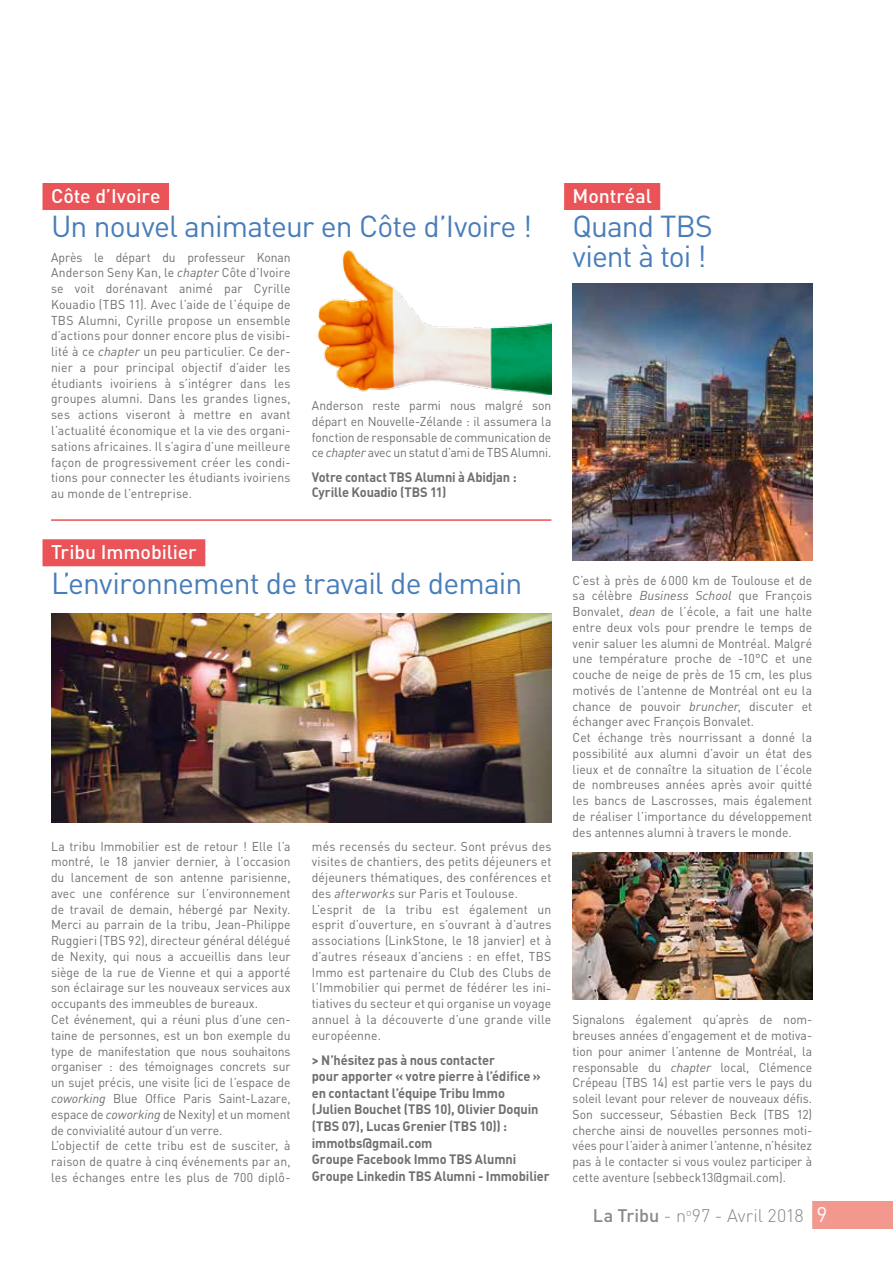
<style>
.page{position:relative;width:893px;height:1263px;background:#fff}
.page>*{position:absolute;margin:0;border:0;box-sizing:border-box;transform-origin:0 0}
.t1{font:30px/30px "DIN";letter-spacing:-.03em;color:#487dba}
.t2{font:21px "DIN";color:#fff}
.t3{font:500 19.5px "DIN";letter-spacing:-.005em;color:#fff}
.t4{font:300 18px "DIN";color:#878787}
.t5{font:700 13.5px/16.5px "DIN";letter-spacing:-.005em;color:#706f6f;scale:.95 1}
.t6{font:12.75px/15.8px "DIN";letter-spacing:.005em;color:#706f6f;scale:.95 1}
.s1{font-style:italic}
.s2{font-weight:500}
</style>
<div class="page">
<div style="left:812px;top:1202px;width:81px;height:27px;background:#f3988e"></div>
<div style="left:43px;top:539px;width:162px;height:27px;background:#ea5357"></div>
<div style="left:43px;top:183px;width:126px;height:27px;background:#ea5357"></div>
<hr style="left:51px;top:519px;width:500px;height:2px;background:#ea5357">
<div style="left:564px;top:183px;width:96px;height:27px;background:#ea5357"></div>
<img style="left:318px;top:250px;width:233px;height:144px">
<img style="left:573px;top:284px;width:239px;height:276px">
<img style="left:573px;top:852px;width:239px;height:147px">
<img style="left:51px;top:614px;width:500px;height:208px">
<h3 class="t3" style="left:51px;top:184px;width:111px">Côte d’Ivoire</h3>
<h1 class="t1" style="left:51px;top:211px;width:483px">Un nouvel animateur en Côte d’ivoire !</h1>
<p class="t6" style="left:51px;top:249px;width:254px;text-align:justify">Après le départ du professeur Konan Anderson Seny Kan, le <span class="s1">chapter</span> Côte d’Ivoire se voit dorénavant animé par Cyrille Kouadio (TBS 11). Avec l’aide de l’équipe de TBS Alumni, Cyrille propose un ensemble d’actions pour donner encore plus de visibi&shy;lité à ce <span class="s1">chapter</span> un peu particulier. Ce der&shy;nier a pour principal objectif d’aider les étudiants ivoiriens à s’intégrer dans les groupes alumni. Dans les grandes lignes, ses actions viseront à mettre en avant l’actualité économique et la vie des organi&shy;sations africaines. Il s’agira d’une meilleure façon de progressivement créer les condi&shy;tions pour connecter les étudiants ivoiriens au monde de l’entreprise.</p>
<p class="t6" style="left:312px;top:397px;width:254px;text-align:justify">Anderson reste parmi nous malgré son départ en Nouvelle-Zélande : il assumera la fonction de responsable de communication de ce <span class="s1">chapter</span> avec un statut d’ami de TBS Alumni.</p>
<p class="t5" style="left:312px;top:468px;width:217px;line-height:15.8px">Votre contact TBS Alumni à Abidjan :<br>Cyrille Kouadio (TBS 11)</p>
<h3 class="t3" style="left:51px;top:540px;width:147px">Tribu I mmobilier</h3>
<h1 class="t1" style="left:51px;top:567px;width:473px">L’environnement de travail de demain</h1>
<p class="t6" style="left:51px;top:838px;width:254px">La tribu Immobilier est de retour ! Elle l’a montré, le 18 janvier dernier, à l’occasion du lancement de son antenne parisienne, avec une conférence sur l’environnement de travail de demain, hébergé par Nexity.<br>Merci au parrain de la tribu, Jean-Philippe Ruggieri (TBS 92), directeur général délégué de Nexity, qui nous a accueillis dans leur siège de la rue de Vienne et qui a apporté son éclairage sur les nouveaux services aux occupants des immeubles de bureaux.<br>Cet événement, qui a réuni plus d’une cen&shy;taine de personnes, est un bon exemple du type de manifestation que nous souhaitons organiser : des témoignages concrets sur un sujet précis, une visite (ici de l’espace de <span class="s1">coworking</span> Blue Office Paris Saint-Lazare, espace de <span class="s1">coworking</span> de Nexity) et un moment de convivialité autour d’un verre.<br>L’objectif de cette tribu est de susciter, à raison de quatre à cinq événements par an, les échanges entre les plus de 700 diplô-</p>
<p class="t6" style="left:312px;top:838px;width:254px">més recensés du secteur. Sont prévus des visites de chantiers, des petits déjeuners et déjeuners thématiques, des conférences et des <span class="s1">afterworks</span> sur Paris et Toulouse.<br>L’esprit de la tribu est également un esprit d’ouverture, en s’ouvrant à d’autres associations (LinkStone, le 18 janvier) et à d’autres réseaux d’anciens : en effet, TBS Immo est partenaire du Club des Clubs de l’Immobilier qui permet de fédérer les ini&shy;tiatives du secteur et qui organise un voyage annuel à la découverte d’une grande ville européenne.</p>
<p class="t5" style="left:312px;top:1051px;width:252px">&gt; N ’hésitez pas à nous contacter<br>pour apporter « votre pierre à l’édifice » en contactant l’équipe Tribu I mmo<br>(Julien Bouchet (TBS 10), Olivier Doquin (TBS 07), Lucas Grenier (TBS 10)) : immotbs@gmail.com<br>Groupe Facebook I mmo TBS Alumni Groupe Linkedin TBS Alumni - Immobilier</p>
<h3 class="t3" style="left:573px;top:184px;width:81px">Montréal</h3>
<h1 class="t1" style="left:573px;top:211px;width:142px">Quand TBS vient à toi !</h1>
<p class="t6" style="left:573px;top:572px;width:254px">C’est à près de 6000 km de Toulouse et de sa célèbre <span class="s1">Business School</span> que François Bonvalet, <span class="s1">dean</span> de l’école, a fait une halte entre deux vols pour prendre le temps de venir saluer les alumni de Montréal. Malgré une température proche de -10°C et une couche de neige de près de 15 cm, les plus motivés de l’antenne de Montréal ont eu la chance de pouvoir <span class="s1">bruncher</span>, discuter et échanger avec François Bonvalet.<br>Cet échange très nourrissant a donné la possibilité aux alumni d’avoir un état des lieux et de connaître la situation de l’école de nombreuses années après avoir quitté les bancs de Lascrosses, mais également de réaliser l’importance du développement des antennes alumni à travers le monde.</p>
<p class="t6" style="left:573px;top:1012px;width:254px;text-align:justify">Signalons également qu’après de nom&shy;breuses années d’engagement et de motiva&shy;tion pour animer l’antenne de Montréal, la responsable du <span class="s1">chapter</span> local, Clémence Crépeau (TBS 14) est partie vers le pays du soleil levant pour relever de nouveaux défis.<br>Son successeur, Sébastien Beck (TBS 12) cherche ainsi de nouvelles personnes moti&shy;vées pour l’aider à animer l’antenne, n’hésitez pas à le contacter si vous voulez participer à cette aventure (sebbeck13@gmail.com).</p>
<h3 class="t4" style="left:593px;top:1205px;width:212px"><span class="s2">La Tribu</span> - n<sup>o</sup>97 - Avril 2018</h3>
<h2 class="t2" style="left:816px;top:1202px;width:12px">9</h2>
</div>
